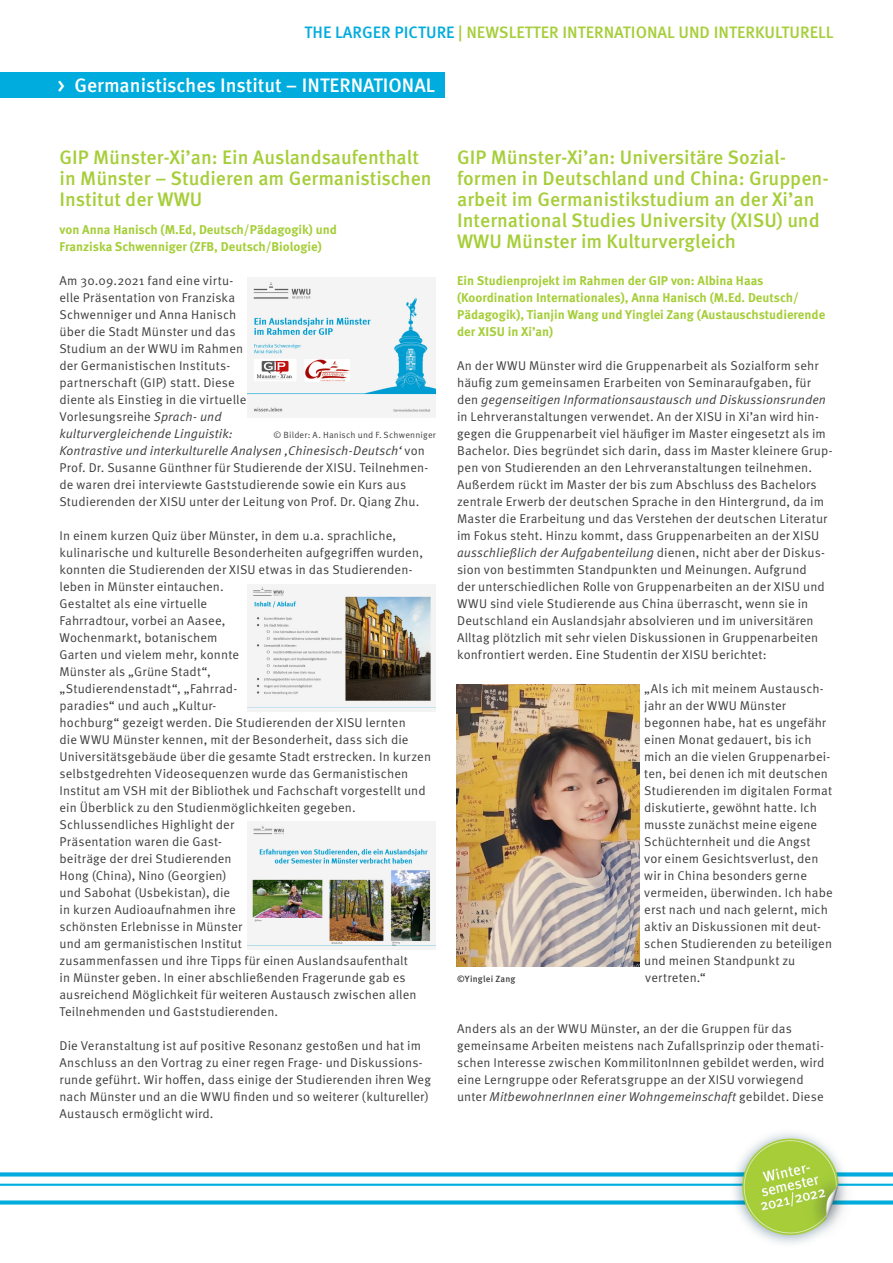
<style>
.page{position:relative;width:893px;height:1263px;background:#fff}
.page>*{position:absolute;margin:0;border:0;box-sizing:border-box;transform-origin:0 0}
.t1{font:500 19.5px/21px "Meta OT";color:#a6ce39}
.t2{font:500 19.5px "Meta OT";color:#fff}
.t3{font:500 16.5px "Meta OT";color:#a6ce39}
.t4{font:12.75px/17px "Meta OT";letter-spacing:.01em;color:#3e3e3f}
.t5{font:700 12.75px/17px "Meta OT";color:#a6ce39}
.t6{font:9px "Meta OT";letter-spacing:.02em;color:#3e3e3f}
.t7{font:500 9px "Meta OT";letter-spacing:.02em;color:#3e3e3f}
.s1{color:#00acdd}
.s2{font-style:italic}
</style>
<div class="page">
<img style="left:0;top:72px;width:893px;height:1172px">
<div style="left:0;top:72px;width:444px;height:26px;background:#00acdd"></div>
<img style="left:248px;top:277px;width:188px;height:140px">
<img style="left:248px;top:584px;width:188px;height:128px">
<img style="left:248px;top:821px;width:188px;height:128px">
<img style="left:456px;top:685px;width:184px;height:281px">
<p class="t3" style="left:305px;top:22px;width:531px"><span class="s1">THE LARGER PICTURE</span> | NEWSLETTER INTERNATIONAL UND INTERKULTURELL</p>
<p class="t2" style="left:57px;top:73px;width:379px">&gt; Germanistisches Institut – INTERNATIONAL</p>
<p class="t1" style="left:60px;top:147px;width:374px">GIP Münster-Xi’an: Ein Auslandsaufenthalt in Münster – Studieren am Germanistischen<br>Institut der WWU</p>
<p class="t5" style="left:60px;top:221px;width:279px">von Anna Hanisch (M.Ed, Deutsch/Pädagogik) und</p>
<p class="t5" style="left:60px;top:238px;width:264px">Franziska Schwenniger (ZFB, Deutsch/Biologie)</p>
<p class="t4" style="left:60px;top:272px;width:188px">Am 30.09.2021 fand eine virtu&shy;elle Präsentation von Franziska<br>Schwenniger und Anna Hanisch über die Stadt Münster und das<br>Studium an der WWU im Rahmen der Germanistischen Instituts&shy;partnerschaft (GIP) statt. Diese diente als Einstieg in die virtuelle<br>Vorlesungsreihe <span class="s2">Sprach- und kulturvergleichende Linguistik:</span></p>
<p class="t6" style="left:274px;top:429px;width:164px">© Bilder: A. Hanisch und F. Schwenniger</p>
<p class="t4" style="left:60px;top:442px;width:370px"><span class="s2">Kontrastive und interkulturelle Analysen ‚Chinesisch-Deutsch‘</span> von Prof. Dr. Susanne Günthner für Studierende der XISU. Teilnehmen&shy;de waren drei interviewte Gaststudierende sowie ein Kurs aus Studierenden der XISU unter der Leitung von Prof. Dr. Qiang Zhu.</p>
<p class="t4" style="left:60px;top:527px;width:365px">In einem kurzen Quiz über Münster, in dem u.a. sprachliche, kulinarische und kulturelle Besonderheiten aufgegriffen wurden, konnten die Studierenden der XISU etwas in das Studierenden&shy;leben in Münster eintauchen.<br>Gestaltet als eine virtuelle<br>Fahrradtour, vorbei an Aasee,<br>Wochenmarkt, botanischem<br>Garten und vielem mehr, konnte<br>Münster als „Grüne Stadt“,</p>
<p class="t4" style="left:60px;top:680px;width:373px">„Studierendenstadt“, „Fahrrad-<br>paradies“ und auch „Kultur-<br>hochburg“ gezeigt werden. Die Studierenden der XISU lernten<br>die WWU Münster kennen, mit der Besonderheit, dass sich die Universitätsgebäude über die gesamte Stadt erstrecken. In kurzen selbstgedrehten Videosequenzen wurde das Germanistischen Institut am VSH mit der Bibliothek und Fachschaft vorgestellt und ein Überblick zu den Studienmöglichkeiten gegeben.</p>
<p class="t4" style="left:60px;top:816px;width:359px">Schlussendliches Highlight der<br>Präsentation waren die Gast-<br>beiträge der drei Studierenden<br>Hong (China), Nino (Georgien)<br>und Sabohat (Usbekistan), die<br>in kurzen Audioaufnahmen ihre<br>schönsten Erlebnisse in Münster<br>und am germanistischen Institut<br>zusammenfassen und ihre Tipps für einen Auslandsaufenthalt in Münster geben. In einer abschließenden Fragerunde gab es ausreichend Möglichkeit für weiteren Austausch zwischen allen Teilnehmenden und Gaststudierenden.</p>
<p class="t4" style="left:60px;top:1038px;width:373px">Die Veranstaltung ist auf positive Resonanz gestoßen und hat im Anschluss an den Vortrag zu einer regen Frage- und Diskussions&shy;runde geführt. Wir hoffen, dass einige der Studierenden ihren Weg nach Münster und an die WWU finden und so weiterer (kultureller)<br>Austausch ermöglicht wird.</p>
<p class="t1" style="left:457px;top:147px;width:331px">GIP Münster-Xi’an: Universitäre Sozial-</p>
<p class="t1" style="left:457px;top:168px;width:373px">formen in Deutschland und China: Gruppen&shy;arbeit im Germanistikstudium an der Xi’an International Studies University (XISU) und WWU Münster im Kulturvergleich</p>
<p class="t5" style="left:457px;top:272px;width:308px">Ein Studienprojekt im Rahmen der GIP von: Albina Haas</p>
<p class="t5" style="left:457px;top:289px;width:343px">(Koordination Internationales), Anna Hanisch (M.Ed. Deutsch/</p>
<p class="t5" style="left:457px;top:306px;width:370px">Pädagogik), Tianjin Wang und Yinglei Zang (Austauschstudierende der XISU in Xi’an)</p>
<p class="t4" style="left:457px;top:357px;width:377px">An der WWU Münster wird die Gruppenarbeit als Sozialform sehr häufig zum gemeinsamen Erarbeiten von Seminaraufgaben, für den <span class="s2">gegenseitigen Informationsaustausch und Diskussionsrunden </span>in Lehrveranstaltungen verwendet. An der XISU in Xi’an wird hin&shy;gegen die Gruppenarbeit viel häufiger im Master eingesetzt als im Bachelor. Dies begründet sich darin, dass im Master kleinere Grup&shy;pen von Studierenden an den Lehrveranstaltungen teilnehmen.<br>Außerdem rückt im Master der bis zum Abschluss des Bachelors zentrale Erwerb der deutschen Sprache in den Hintergrund, da im Master die Erarbeitung und das Verstehen der deutschen Literatur im Fokus steht. Hinzu kommt, dass Gruppenarbeiten an der XISU <span class="s2">ausschließlich der Aufgabenteilung</span> dienen, nicht aber der Diskus&shy;sion von bestimmten Standpunkten und Meinungen. Aufgrund<br>der unterschiedlichen Rolle von Gruppenarbeiten an der XISU und WWU sind viele Studierende aus China überrascht, wenn sie in Deutschland ein Auslandsjahr absolvieren und im universitären Alltag plötzlich mit sehr vielen Diskussionen in Gruppenarbeiten konfrontiert werden. Eine Studentin der XISU berichtet:</p>
<p class="t4" style="left:644px;top:680px;width:190px">„Als ich mit meinem Austausch&shy;jahr an der WWU Münster begonnen habe, hat es ungefähr einen Monat gedauert, bis ich mich an die vielen Gruppenarbei&shy;ten, bei denen ich mit deutschen<br>Studierenden im digitalen Format diskutierte, gewöhnt hatte. Ich musste zunächst meine eigene<br>Schüchternheit und die Angst<br>vor einem Gesichtsverlust, den wir in China besonders gerne vermeiden, überwinden. Ich habe erst nach und nach gelernt, mich aktiv an Diskussionen mit deut&shy;schen Studierenden zu beteiligen und meinen Standpunkt zu</p>
<p class="t7" style="left:457px;top:974px;width:60px">©Yinglei Zang</p>
<p class="t4" style="left:645px;top:969px;width:62px">vertreten.“</p>
<p class="t4" style="left:457px;top:1021px;width:369px">Anders als an der WWU Münster, an der die Gruppen für das gemeinsame Arbeiten meistens nach Zufallsprinzip oder themati&shy;schen Interesse zwischen KommilitonInnen gebildet werden, wird eine Lerngruppe oder Referatsgruppe an der XISU vorwiegend unter <span class="s2">MitbewohnerInnen einer Wohngemeinschaft</span> gebildet. Diese</p>
</div>
